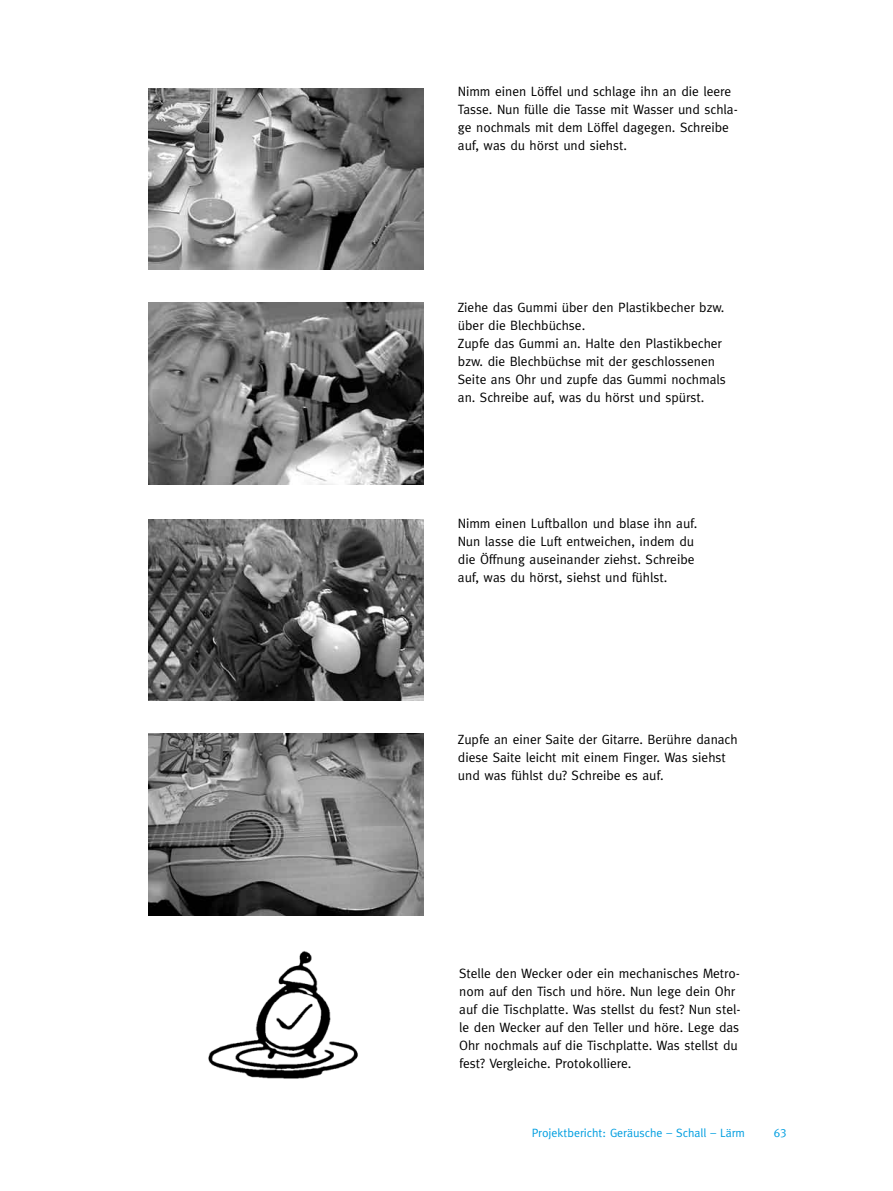
<style>
.page{position:relative;width:893px;height:1191px;background:#fff}
.page>*{position:absolute;margin:0;border:0;box-sizing:border-box;transform-origin:0 0}
.t1{font:13.5px/18px "Meta";color:#000}
.t2{font:12px "Meta";color:#009ee0}
.t3{font:12px "Meta Caps";color:#009ee0}
</style>
<div class="page">
<img style="left:149px;top:88px;width:275px;height:182px">
<img style="left:149px;top:303px;width:275px;height:181px">
<img style="left:149px;top:519px;width:275px;height:181px">
<img style="left:149px;top:734px;width:275px;height:181px">
<img style="left:208px;top:951px;width:150px;height:128px">
<p class="t1" style="left:458px;top:82px;width:281px">Nimm einen Löffel und schlage ihn an die leere Tasse. Nun fülle die Tasse mit Wasser und schla&shy;ge nochmals mit dem Löffel dagegen. Schreibe auf, was du hörst und siehst.</p>
<p class="t1" style="left:458px;top:298px;width:269px">Ziehe das Gummi über den Plastikbecher bzw. über die Blechbüchse.<br>Zupfe das Gummi an. Halte den Plastikbecher bzw. die Blechbüchse mit der geschlossenen Seite ans Ohr und zupfe das Gummi nochmals an. Schreibe auf, was du hörst und spürst.</p>
<p class="t1" style="left:458px;top:514px;width:241px">Nimm einen Luftballon und blase ihn auf.<br>Nun lasse die Luft entweichen, indem du die Öffnung auseinander ziehst. Schreibe auf, was du hörst, siehst und fühlst.</p>
<p class="t1" style="left:458px;top:730px;width:281px">Zupfe an einer Saite der Gitarre. Berühre danach diese Saite leicht mit einem Finger. Was siehst und was fühlst du? Schreibe es auf.</p>
<p class="t1" style="left:459px;top:964px;width:283px">Stelle den Wecker oder ein mechanisches Metro&shy;nom auf den Tisch und höre. Nun lege dein Ohr auf die Tischplatte. Was stellst du fest? Nun stel&shy;le den Wecker auf den Teller und höre. Lege das Ohr nochmals auf die Tischplatte. Was stellst du fest? Vergleiche. Protokolliere.</p>
<p class="t2" style="left:532px;top:1125px;width:215px">Projektbericht: Geräusche – Schall – Lärm</p>
<p class="t3" style="left:774px;top:1125px;width:14px">63</p>
</div>
